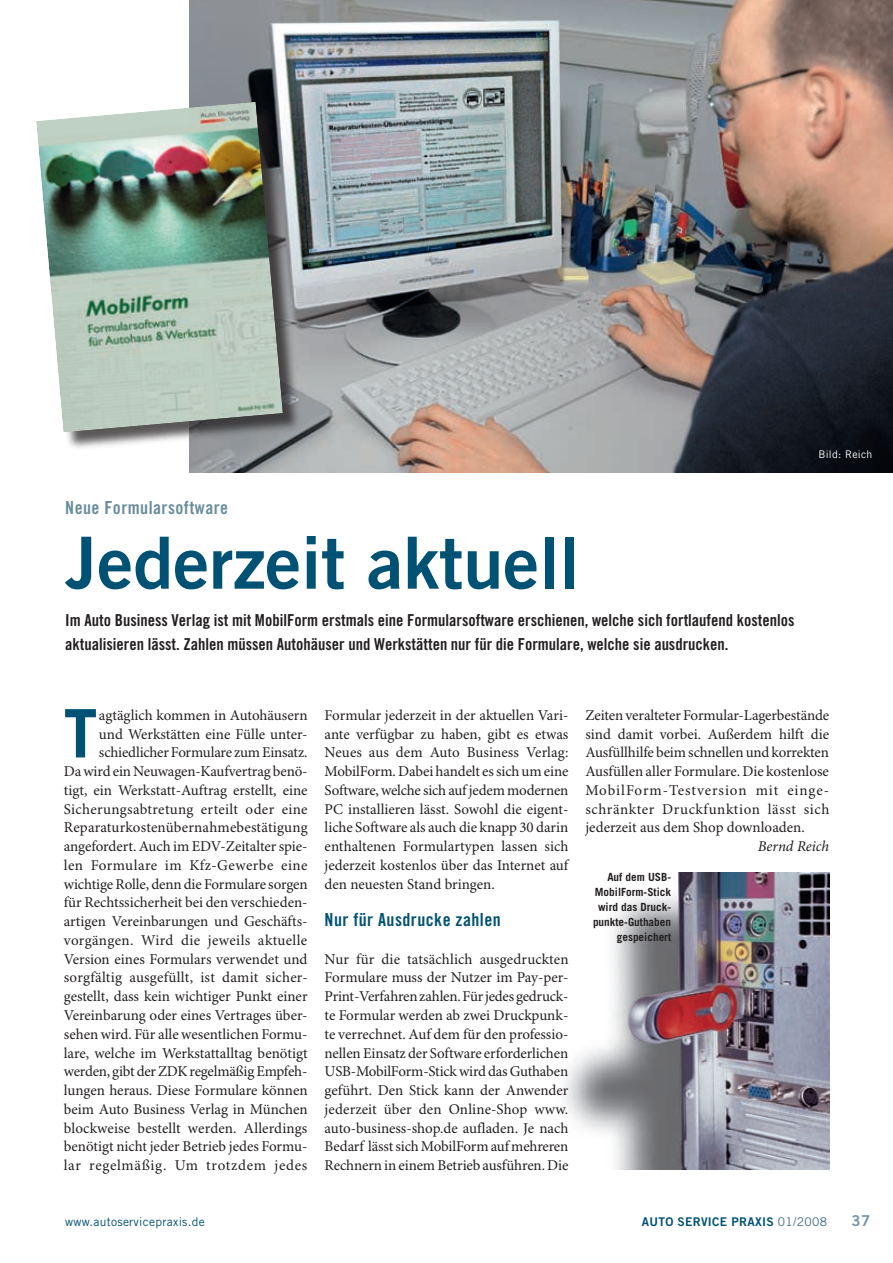
<style>
.page{position:relative;width:893px;height:1263px;background:#fff}
.page>*{position:absolute;margin:0;border:0;box-sizing:border-box;transform-origin:0 0}
.t1{font:72px "Trade Gothic LT Std Bd 2";color:#005274}
.t2{font:700 66.9px "Trade Gothic LT Std";color:#005274}
.t3{font:18px "Trade Gothic LT Std Bd Cn 20";letter-spacing:.025em;color:#005274}
.t4{font:18px "Trade Gothic LT Std Bd Cn 20";letter-spacing:.025em;color:#6a8d9c}
.t5{font:16.5px/24px "Trade Gothic LT Std Bd Cn 20";color:#231f20}
.t6{font:15px/18.8px "Minion Pro";color:#231f20;text-align:justify}
.t7{font:italic 15px "Minion Pro";color:#231f20}
.t8{font:15px "Trade Gothic LT Std Bd 2";color:#7195a6}
.t9{font:12px "Trade Gothic LT Std";letter-spacing:.025em;color:#005274}
.t10{font:12px "Trade Gothic LT Std Bd 2";letter-spacing:.025em;color:#005274}
.t11{font:700 11.25px/15px "Trade Gothic LT Std";color:#231f20;text-align:right}
.t12{font:10.5px "Trade Gothic LT Std";letter-spacing:.025em;color:#fff}
.s1{font-family:"Trade Gothic LT Std";color:#456e80}
</style>
<div class="page">
<img style="left:565px;top:872px;width:264px;height:298px">
<img style="left:190px;top:0;width:703px;height:472px">
<div style="left:37px;top:103px;width:266px;height:349px;background:#231f20;opacity:.75"></div>
<img style="left:36px;top:102px;width:247px;height:330px">
<p class="t4" style="left:65px;top:496px;width:164px">Neue Formularsoftware</p>
<h1 class="t1" style="left:65px;top:518px;width:515px">Jederzeit aktuell</h1>
<p class="t5" style="left:65px;top:608px;width:731px">Im Auto Business Verlag ist mit MobilForm erstmals eine Formularsoftware erschienen, welche sich fortlaufend kostenlos aktualisieren lässt. Zahlen müssen Autohäuser und Werkstätten nur für die Formulare, welche sie ausdrucken.</p>
<p class="t12" style="left:818px;top:448px;width:55px">Bild: Reich</p>
<h2 class="t2" style="left:64px;top:692px;width:35px">T</h2>
<p class="t6" style="left:64px;top:706px;width:245px;text-align:right">agtäglich kommen in Autohäusern<br>und Werkstätten eine Fülle unter&shy;schiedlicher Formulare zum Einsatz.<br>Da wird ein Neuwagen-Kaufvertrag benö&shy;tigt, ein Werkstatt-Auftrag erstellt, eine Sicherungsabtretung erteilt oder eine Reparaturkostenübernahmebestätigung angefordert. Auch im EDV-Zeitalter spie&shy;len Formulare im Kfz-Gewerbe eine wichtige Rolle, denn die Formulare sorgen für Rechtssicherheit bei den verschieden&shy;artigen Vereinbarungen und Geschäfts&shy;vorgängen. Wird die jeweils aktuelle Version eines Formulars verwendet und sorgfältig ausgefüllt, ist damit sicher&shy;gestellt, dass kein wichtiger Punkt einer Vereinbarung oder eines Vertrages über&shy;sehen wird. Für alle wesentlichen Formu&shy;lare, welche im Werkstattalltag benötigt werden, gibt der ZDK regelmäßig Empfeh&shy;lungen heraus. Diese Formulare können beim Auto Business Verlag in München blockweise bestellt werden. Allerdings benötigt nicht jeder Betrieb jedes Formu&shy;lar regelmäßig. Um trotzdem jedes</p>
<p class="t6" style="left:325px;top:706px;width:245px">Formular jederzeit in der aktuellen Vari&shy;ante verfügbar zu haben, gibt es etwas Neues aus dem Auto Business Verlag:<br>MobilForm. Dabei handelt es sich um eine Software, welche sich auf jedem modernen PC installieren lässt. Sowohl die eigent&shy;liche Software als auch die knapp 30 darin enthaltenen Formulartypen lassen sich jederzeit kostenlos über das Internet auf den neuesten Stand bringen.</p>
<p class="t3" style="left:325px;top:909px;width:178px">Nur für Ausdrucke zahlen</p>
<p class="t6" style="left:325px;top:950px;width:245px">Nur für die tatsächlich ausgedruckten Formulare muss der Nutzer im Pay-per-Print-Verfahren zahlen. Für jedes gedruck&shy;te Formular werden ab zwei Druckpunk&shy;te verrechnet. Auf dem für den professio&shy;nellen Einsatz der Software erforderlichen USB-MobilForm-Stick wird das Guthaben geführt. Den Stick kann der Anwender jederzeit über den Online-Shop www. auto-business-shop.de aufladen. Je nach Bedarf lässt sich MobilForm auf mehreren Rechnern in einem Betrieb ausführen. Die</p>
<p class="t6" style="left:585px;top:706px;width:245px">Zeiten veralteter Formular-Lagerbestände sind damit vorbei. Außerdem hilft die Ausfüllhilfe beim schnellen und korrekten Ausfüllen aller Formulare. Die kostenlose MobilForm-Testversion mit einge&shy;schränkter Druckfunktion lässt sich jederzeit aus dem Shop downloaden.</p>
<p class="t7" style="left:758px;top:837px;width:73px">Bernd Reich</p>
<p class="t11" style="left:593px;top:869px;width:80px">Auf dem USB-<br>MobilForm-Stick wird das Druck&shy;punkte-Guthaben gespeichert</p>
<p class="t9" style="left:65px;top:1215px;width:141px">www.autoservicepraxis.de</p>
<p class="t8" style="left:851px;top:1212px;width:20px">37</p>
<p class="t10" style="left:642px;top:1215px;width:187px">AUTO SERVICE PRAXIS <span class="s1">01/2008</span></p>
</div>
